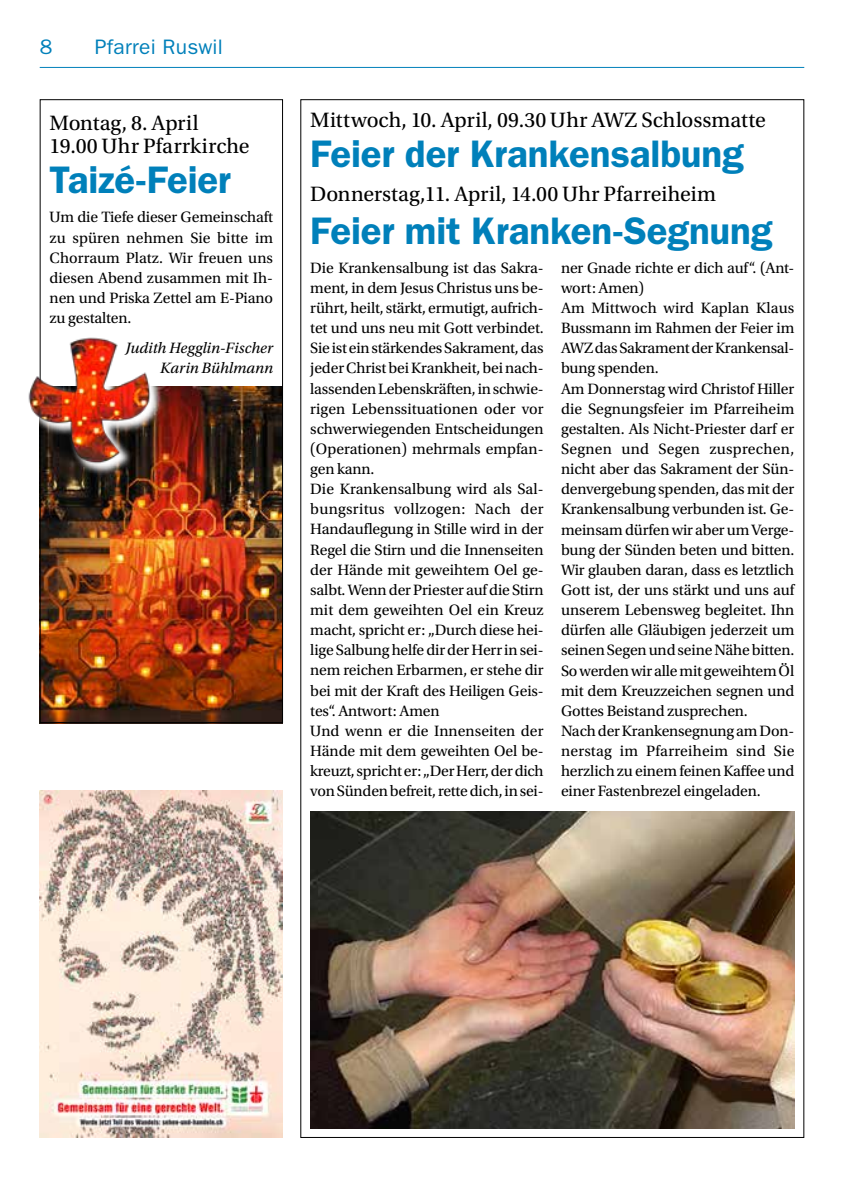
<style>
.page{position:relative;width:844px;height:1191px;background:#fff}
.page>*{position:absolute;margin:0;border:0;box-sizing:border-box;transform-origin:0 0}
.t1{font:600 38.5px "ITC Franklin Gothic Std";letter-spacing:-.005em;color:#0080ba}
.t2{font:21.88px/23.6px "Utopia Std";letter-spacing:.005em;color:#000}
.t3{font:21px "ITC Franklin Gothic Std";letter-spacing:.01em;color:#0080ba}
.t4{font:15.75px/20.1px "Utopia Std";letter-spacing:-.01em;color:#000}
.t5{font:italic 15.75px/20.1px "Utopia Std";letter-spacing:-.005em;color:#000;text-align:right}
</style>
<div class="page">
<hr style="left:40px;top:67px;width:764px;height:1px;background:#0080ba">
<img style="left:42px;top:387px;width:239px;height:334px">
<div style="left:40px;top:99px;width:243px;height:624px;border:1px solid #000"></div>
<img style="left:39px;top:386px;width:124px;height:90px">
<img style="left:28px;top:328px;width:123px;height:135px">
<img style="left:310px;top:811px;width:484px;height:317px">
<img style="left:40px;top:790px;width:243px;height:347px">
<h3 class="t3" style="left:40px;top:35px;width:14px">8</h3>
<h3 class="t3" style="left:95px;top:35px;width:129px">Pfarrei Ruswil</h3>
<h2 class="t2" style="left:50px;top:111px;width:201px">Montag, 8. April<br>19.00 Uhr Pfarrkirche</h2>
<h1 class="t1" style="left:50px;top:157px;width:183px">Taizé-Feier</h1>
<p class="t4" style="left:50px;top:207px;width:225px;text-align:justify">Um die Tiefe dieser Gemeinschaft zu spüren nehmen Sie bitte im Chorraum Platz. Wir freuen uns diesen Abend zusammen mit Ih&shy;nen und Priska Zettel am E-Piano zu gestalten.</p>
<p class="t5" style="left:125px;top:338px;width:149px">Judith Hegglin-Fischer<br>Karin Bühlmann</p>
<h2 class="t2" style="left:310px;top:109px;width:457px">Mittwoch, 10. April, 09.30 Uhr AWZ Schlossmatte</h2>
<h1 class="t1" style="left:310px;top:131px;width:435px">Feier der Krankensalbung</h1>
<h2 class="t2" style="left:310px;top:182px;width:407px">Donnerstag,11. April, 14.00 Uhr Pfarreiheim</h2>
<h1 class="t1" style="left:310px;top:208px;width:463px">Feier mit Kranken-Segnung</h1>
<p class="t4" style="left:310px;top:258px;width:235px">Die Krankensalbung ist das Sakra&shy;ment, in dem Jesus Christus uns be&shy;rührt, heilt, stärkt, ermutigt, aufrich&shy;tet und uns neu mit Gott verbindet.<br>Sie ist ein stärkendes Sakrament, das jeder Christ bei Krankheit, bei nach&shy;lassenden Lebenskräften, in schwie&shy;rigen Lebenssituationen oder vor schwerwiegenden Entscheidungen (Operationen) mehrmals empfan&shy;gen kann.<br>Die Krankensalbung wird als Sal&shy;bungsritus vollzogen: Nach der Handauflegung in Stille wird in der Regel die Stirn und die Innenseiten der Hände mit geweihtem Oel ge&shy;salbt. Wenn der Priester auf die Stirn mit dem geweihten Oel ein Kreuz macht, spricht er: „Durch diese hei&shy;lige Salbung helfe dir der Herr in sei&shy;nem reichen Erbarmen, er stehe dir bei mit der Kraft des Heiligen Geis&shy;tes“. Antwort: Amen<br>Und wenn er die Innenseiten der Hände mit dem geweihten Oel be&shy;kreuzt, spricht er: „Der Herr, der dich von Sünden befreit, rette dich, in sei-</p>
<p class="t4" style="left:561px;top:258px;width:235px">ner Gnade richte er dich auf“. (Ant&shy;wort: Amen)<br>Am Mittwoch wird Kaplan Klaus<br>Bussmann im Rahmen der Feier im<br>AWZ das Sakrament der Krankensal&shy;bung spenden.<br>Am Donnerstag wird Christof Hiller die Segnungsfeier im Pfarreiheim gestalten. Als Nicht-Priester darf er<br>Segnen und Segen zusprechen, nicht aber das Sakrament der Sün&shy;denvergebung spenden, das mit der<br>Krankensalbung verbunden ist. Ge&shy;meinsam dürfen wir aber um Verge&shy;bung der Sünden beten und bitten.<br>Wir glauben daran, dass es letztlich<br>Gott ist, der uns stärkt und uns auf unserem Lebensweg begleitet. Ihn dürfen alle Gläubigen jederzeit um seinen Segen und seine Nähe bitten.<br>So werden wir alle mit geweihtem Öl mit dem Kreuzzeichen segnen und<br>Gottes Beistand zusprechen.<br>Nach der Krankensegnung am Don&shy;nerstag im Pfarreiheim sind Sie herzlich zu einem feinen Kaffee und einer Fastenbrezel eingeladen.</p>
</div>
